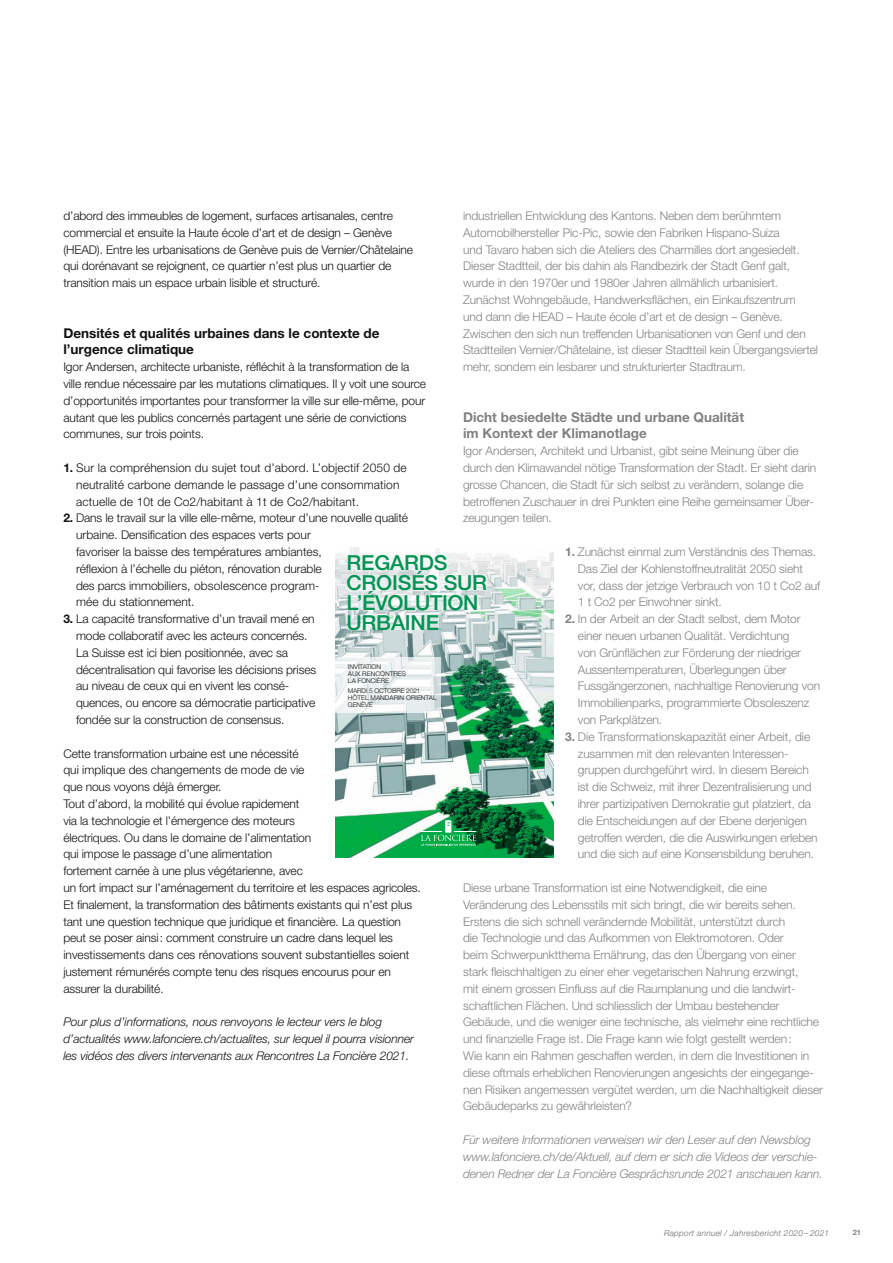
<style>
.page{position:relative;width:893px;height:1263px;background:#fff}
.page>*{position:absolute;margin:0;border:0;box-sizing:border-box;transform-origin:0 0}
.t1{font:500 20.55px/20px "Helvetica Neue";letter-spacing:-.01em;color:#009354}
.LF_RA_Intertitre_fr{font:700 13.5px "Helvetica Neue";color:#808281}
.LF_RA_Intertitre_fr-2{font:700 13.5px "Helvetica Neue";color:#11110f}
.t2{font:300 12px/16.8px "Helvetica Neue";letter-spacing:-.01em;color:#808281}
.t3{font:300 12px/16.8px "Helvetica Neue";letter-spacing:-.01em;color:#11110f}
.t4{font:italic 300 12px/16.8px "Helvetica Neue";letter-spacing:-.01em;color:#11110f}
.t5{font:italic 300 12px/16.8px "Helvetica Neue";letter-spacing:-.01em;color:#808281}
.t6{font:300 12px "Helvetica Neue";letter-spacing:.01em;color:#11110f}
.t7{font:italic 300 8.25px "Helvetica Neue";letter-spacing:.03em;color:#676968}
.t8{font:700 7.5px "Helvetica Neue";color:#808281}
.t9{font:300 6.45px/7.1px "Helvetica Neue";letter-spacing:-.02em;color:#11110f}
.t10{font:300 6.45px/7.1px "Helvetica Neue";color:#11110f}
.s1{font-weight:700}
</style>
<div class="page">
<img style="left:336px;top:548px;width:218px;height:310px">
<svg style="left:336px;top:658px;width:105px;height:55px;fill:#edf2f3"></svg>
<svg style="left:421px;top:820px;width:55px;height:26px"></svg>
<div style="left:348px;top:555px;width:99px;height:15px;background:#f6f7f7"></div>
<svg style="left:348px;top:576px;width:138px;height:14px;fill:#edf0f0"></svg>
<svg style="left:348px;top:595px;width:131px;height:15px"></svg>
<svg style="left:348px;top:615px;width:90px;height:15px"></svg>
<p class="t3" style="left:63px;top:207px;width:331px">d’abord des immeubles de logement, surfaces artisanales, centre</p>
<p class="t3" style="left:63px;top:224px;width:351px">commercial et ensuite la Haute école d’art et de design – Genève (HEAD). Entre les urbanisations de Genève puis de Vernier/Châtelaine qui dorénavant se rejoignent, ce quartier n’est plus un quartier de</p>
<p class="t3" style="left:63px;top:274px;width:259px">transition mais un espace urbain lisible et structuré.</p>
<p class="LF_RA_Intertitre_fr-2" style="left:63px;top:324px;width:318px">Densités et qualités urbaines dans le contexte de</p>
<p class="LF_RA_Intertitre_fr-2" style="left:63px;top:341px;width:132px">l’urgence climatique</p>
<p class="t3" style="left:63px;top:358px;width:364px">Igor Andersen, architecte urbaniste, réfléchit à la transformation de la ville rendue nécessaire par les mutations climatiques. Il y voit une source</p>
<p class="t3" style="left:63px;top:392px;width:363px">d’opportunités importantes pour transformer la ville sur elle-même, pour autant que les publics concernés partagent une série de convictions communes, sur trois points.</p>
<p class="t6" style="left:63px;top:460px;width:345px"><span class="s1">1.</span> Sur la compréhension du sujet tout d’abord. L’objectif 2050 de</p>
<p class="t6" style="left:76px;top:477px;width:325px">neutralité carbone demande le passage d’une consommation</p>
<p class="t6" style="left:76px;top:494px;width:284px">actuelle de 10t de Co2/habitant à 1t de Co2/habitant.</p>
<p class="t3" style="left:76px;top:509px;width:333px;text-indent:-13px"><span class="s1">2.</span> Dans le travail sur la ville elle-même, moteur d’une nouvelle qualité urbaine. Densification des espaces verts pour<br>favoriser la baisse des températures ambiantes,<br>réflexion à l’échelle du piéton, rénovation durable<br>des parcs immobiliers, obsolescence program-<br>mée du stationnement.</p>
<p class="t3" style="left:76px;top:610px;width:240px;text-indent:-13px"><span class="s1">3.</span> La capacité transformative d’un travail mené en mode collaboratif avec les acteurs concernés.<br>La Suisse est ici bien positionnée, avec sa</p>
<p class="t3" style="left:76px;top:661px;width:242px">décentralisation qui favorise les décisions prises au niveau de ceux qui en vivent les consé&shy;quences, ou encore sa démocratie participative fondée sur la construction de consensus.</p>
<p class="t3" style="left:63px;top:745px;width:237px">Cette transformation urbaine est une nécessité</p>
<p class="t3" style="left:63px;top:761px;width:243px">qui implique des changements de mode de vie</p>
<p class="t3" style="left:63px;top:778px;width:160px">que nous voyons déjà émerger.</p>
<p class="t3" style="left:63px;top:795px;width:238px">Tout d’abord, la mobilité qui évolue rapidement</p>
<p class="t3" style="left:63px;top:812px;width:233px">via la technologie et l’émergence des moteurs</p>
<p class="t3" style="left:63px;top:829px;width:249px">électriques. Ou dans le domaine de l’alimentation qui impose le passage d’une alimentation</p>
<p class="t3" style="left:63px;top:862px;width:241px">fortement carnée à une plus végétarienne, avec</p>
<p class="t3" style="left:63px;top:879px;width:359px">un fort impact sur l’aménagement du territoire et les espaces agricoles.<br>Et finalement, la transformation des bâtiments existants qui n’est plus tant une question technique que juridique et financière. La question peut se poser ainsi: comment construire un cadre dans lequel les</p>
<p class="t3" style="left:63px;top:946px;width:347px">investissements dans ces rénovations souvent substantielles soient</p>
<p class="t3" style="left:63px;top:963px;width:329px">justement rémunérés compte tenu des risques encourus pour en assurer la durabilité.</p>
<p class="t4" style="left:63px;top:1013px;width:320px">Pour plus d’informations, nous renvoyons le lecteur vers le blog</p>
<p class="t4" style="left:63px;top:1030px;width:352px">d’actualités www.lafonciere.ch/actualites, sur lequel il pourra visionner les vidéos des divers intervenants aux Rencontres La Foncière 2021.</p>
<p class="t2" style="left:463px;top:207px;width:320px">industriellen Entwicklung des Kantons. Neben dem berühmtem</p>
<p class="t2" style="left:463px;top:224px;width:318px">Automobilhersteller Pic-Pic, sowie den Fabriken Hispano-Suiza</p>
<p class="t2" style="left:463px;top:241px;width:338px">und Tavaro haben sich die Ateliers des Charmilles dort angesiedelt.</p>
<p class="t2" style="left:463px;top:257px;width:329px">Dieser Stadtteil, der bis dahin als Randbezirk der Stadt Genf galt,</p>
<p class="t2" style="left:463px;top:274px;width:317px">wurde in den 1970er und 1980er Jahren allmählich urbanisiert.</p>
<p class="t2" style="left:463px;top:291px;width:334px">Zunächst Wohngebäude, Handwerksflächen, ein Einkaufszentrum</p>
<p class="t2" style="left:463px;top:308px;width:321px">und dann die HEAD – Haute école d’art et de design – Genève.</p>
<p class="t2" style="left:463px;top:325px;width:357px">Zwischen den sich nun treffenden Urbanisationen von Genf und den<br>Stadtteilen Vernier/Châtelaine, ist dieser Stadtteil kein Übergangsviertel mehr, sondern ein lesbarer und strukturierter Stadtraum.</p>
<p class="LF_RA_Intertitre_fr" style="left:463px;top:408px;width:282px">Dicht besiedelte Städte und urbane Qualität</p>
<p class="LF_RA_Intertitre_fr" style="left:463px;top:425px;width:185px">im Kontext der Klimanotlage</p>
<p class="t2" style="left:463px;top:442px;width:355px">Igor Andersen, Architekt und Urbanist, gibt seine Meinung über die durch den Klimawandel nötige Transformation der Stadt. Er sieht darin grosse Chancen, die Stadt für sich selbst zu verändern, solange die betroffenen Zuschauer in drei Punkten eine Reihe gemeinsamer Über&shy;zeugungen teilen.</p>
<p class="t2" style="left:565px;top:543px;width:253px;text-align:center"><span class="s1">1.</span> Zunächst einmal zum Verständnis des Themas.<br>Das Ziel der Kohlenstoffneutralität 2050 sieht</p>
<p class="t2" style="left:578px;top:577px;width:244px">vor, dass der jetzige Verbrauch von 10 t Co2 auf</p>
<p class="t2" style="left:578px;top:593px;width:145px">1 t Co2 per Einwohner sinkt.</p>
<p class="t2" style="left:565px;top:610px;width:237px"><span class="s1">2.</span> In der Arbeit an der Stadt selbst, dem Motor</p>
<p class="t2" style="left:578px;top:627px;width:244px">einer neuen urbanen Qualität. Verdichtung<br>von Grünflächen zur Förderung der niedriger Aussentemperaturen, Überlegungen über Fussgängerzonen, nachhaltige Renovierung von Immobilienparks, programmierte Obsoleszenz von Parkplätzen.</p>
<p class="t2" style="left:578px;top:728px;width:234px;text-indent:-13px"><span class="s1">3.</span> Die Transformationskapazität einer Arbeit, die zusammen mit den relevanten Interessen-</p>
<p class="t2" style="left:578px;top:761px;width:241px">gruppen durchgeführt wird. In diesem Bereich ist die Schweiz, mit ihrer Dezentralisierung und ihrer partizipativen Demokratie gut platziert, da die Entscheidungen auf der Ebene derjenigen getroffen werden, die die Auswirkungen erleben und die sich auf eine Konsensbildung beruhen.</p>
<p class="t2" style="left:463px;top:879px;width:305px">Diese urbane Transformation ist eine Notwendigkeit, die eine</p>
<p class="t2" style="left:463px;top:896px;width:334px">Veränderung des Lebensstils mit sich bringt, die wir bereits sehen.</p>
<p class="t2" style="left:463px;top:913px;width:324px">Erstens die sich schnell verändernde Mobilität, unterstützt durch</p>
<p class="t2" style="left:463px;top:929px;width:322px">die Technologie und das Aufkommen von Elektromotoren. Oder</p>
<p class="t2" style="left:463px;top:946px;width:334px">beim Schwerpunktthema Ernährung, das den Übergang von einer</p>
<p class="t2" style="left:463px;top:963px;width:337px">stark fleischhaltigen zu einer eher vegetarischen Nahrung erzwingt,</p>
<p class="t2" style="left:463px;top:980px;width:334px">mit einem grossen Einfluss auf die Raumplanung und die landwirt-</p>
<p class="t2" style="left:463px;top:997px;width:318px">schaftlichen Flächen. Und schliesslich der Umbau bestehender</p>
<p class="t2" style="left:463px;top:1013px;width:358px">Gebäude, und die weniger eine technische, als vielmehr eine rechtliche und finanzielle Frage ist. Die Frage kann wie folgt gestellt werden:</p>
<p class="t2" style="left:463px;top:1047px;width:361px">Wie kann ein Rahmen geschaffen werden, in dem die Investitionen in diese oftmals erheblichen Renovierungen angesichts der eingegange&shy;nen Risiken angemessen vergütet werden, um die Nachhaltigkeit dieser Gebäudeparks zu gewährleisten?</p>
<p class="t5" style="left:463px;top:1131px;width:361px">Für weitere Informationen verweisen wir den Leser auf den Newsblog www.lafonciere.ch/de/Aktuell, auf dem er sich die Videos der verschie&shy;denen Redner der La Foncière Gesprächsrunde 2021 anschauen kann.</p>
<p class="t1" style="left:347px;top:551px;width:142px">REGARDS<br>CROISÉS SUR<br>L’ÉVOLUTION<br>URBAINE</p>
<p class="t10" style="left:348px;top:662px;width:60px">INVITATION<br>AUX RENCONTRES<br>LA FONCIÈRE</p>
<p class="t9" style="left:348px;top:687px;width:90px">MARDI 5 OCTOBRE 2021<br>HÔTEL MANDARIN ORIENTAL<br>GENÈVE</p>
<p class="t7" style="left:664px;top:1228px;width:167px">Rapport annuel / Jahresbericht 2020 – 2021</p>
<p class="t8" style="left:853px;top:1228px;width:10px">21</p>
</div>
